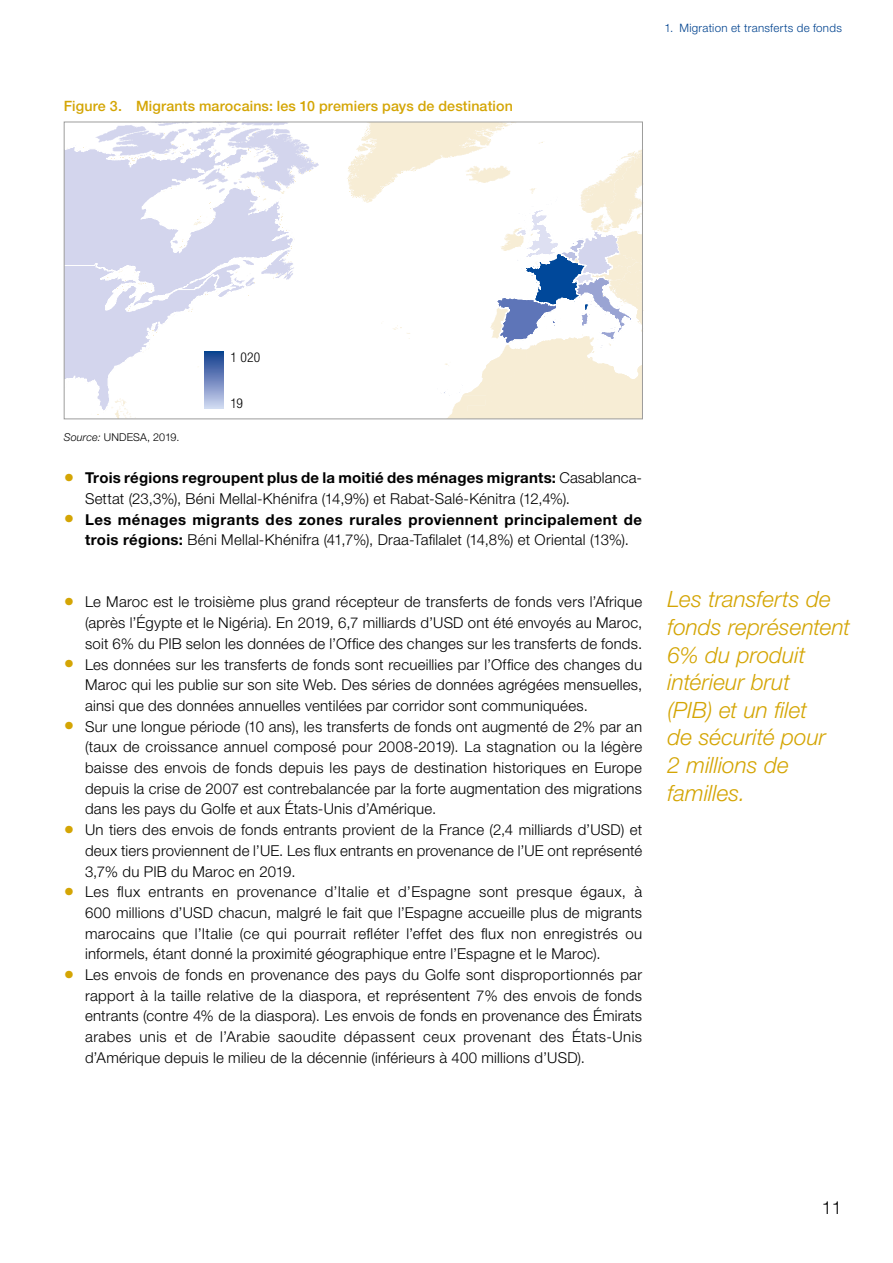
<style>
.page{position:relative;width:893px;height:1263px;background:#fff}
.page>*{position:absolute;margin:0;border:0;box-sizing:border-box;transform-origin:0 0}
.t1{font:italic 300 22.5px/27.6px "Helvetica Neue LT Std";color:#d4a504}
.t2{font:300 18px "Helvetica Neue LT Std";color:#000}
.t3{font:300 15px/20.7px "Helvetica Neue LT Std";letter-spacing:.015em;color:#000;text-align:justify}
.t4{font:700 15px/20.7px "Helvetica Neue LT Std";letter-spacing:.03em;color:#000;text-align:center}
.t5{font:500 14.25px "Helvetica Neue LT Std";letter-spacing:.01em;color:#d4a504}
.t6{font:300 condensed 13.5px "Helvetica Neue LT Std";color:#000}
.t7{font:300 11.55px "Helvetica Neue LT Std";letter-spacing:.025em;color:#01438f}
.t8{font:300 10.8px "Helvetica Neue LT Std";letter-spacing:.005em;color:#000}
.s1{font-style:italic}
.s2{font-weight:800;font-size:21px;color:#d4a504}
.s3{font-weight:700}
.s4{font-weight:300}
</style>
<div class="page">
<svg style="left:66px;top:124px;width:253px;height:293px"></svg>
<svg style="left:347px;top:124px;width:294px;height:293px"></svg>
<div style="left:64px;top:122px;width:579px;height:297px;border:1px solid #9d9d9c"></div>
<div style="left:204px;top:351px;width:20px;height:57px;background:linear-gradient(to bottom,#0e3b8c,#d0d5f1)"></div>
<p class="t5" style="left:64px;top:97px;width:451px">Figure 3. Migrants marocains: les 10 premiers pays de destination</p>
<p class="t7" style="left:664px;top:20px;width:179px">1. Migration et transferts de fonds</p>
<p class="t6" style="left:231px;top:350px;width:31px">1 020</p>
<p class="t6" style="left:231px;top:396px;width:14px">19</p>
<p class="t8" style="left:64px;top:431px;width:117px"><span class="s1">Source:</span> UNDESA, 2019.</p>
<p class="t3" style="left:85px;top:467px;width:559px;text-indent:-21px"><span class="s2">•</span> <span class="s3">Trois régions regroupent plus de la moitié des ménages migrants:</span> Casablanca-<br>Settat (23,3%), Béni Mellal-Khénifra (14,9%) et Rabat-Salé-Kénitra (12,4%).</p>
<p class="t4" style="left:64px;top:509px;width:580px"><span class="s2">•</span> Les ménages migrants des zones rurales proviennent principalement de trois régions: <span class="s4">Béni Mellal-Khénifra (41,7%), Draa-Tafilalet (14,8%) et Oriental (13%).</span></p>
<p class="t3" style="left:85px;top:591px;width:559px;text-indent:-21px"><span class="s2">•</span> Le Maroc est le troisième plus grand récepteur de transferts de fonds vers l’Afrique (après l’Égypte et le Nigéria). En 2019, 6,7 milliards d’USD ont été envoyés au Maroc, soit 6% du PIB selon les données de l’Office des changes sur les transferts de fonds.</p>
<p class="t3" style="left:85px;top:653px;width:559px;text-indent:-21px"><span class="s2">•</span> Les données sur les transferts de fonds sont recueillies par l’Office des changes du Maroc qui les publie sur son site Web. Des séries de données agrégées mensuelles, ainsi que des données annuelles ventilées par corridor sont communiquées.</p>
<p class="t3" style="left:85px;top:716px;width:559px;text-indent:-21px"><span class="s2">•</span> Sur une longue période (10 ans), les transferts de fonds ont augmenté de 2% par an (taux de croissance annuel composé pour 2008-2019). La stagnation ou la légère baisse des envois de fonds depuis les pays de destination historiques en Europe depuis la crise de 2007 est contrebalancée par la forte augmentation des migrations dans les pays du Golfe et aux États-Unis d’Amérique.</p>
<p class="t3" style="left:85px;top:819px;width:559px;text-indent:-21px"><span class="s2">•</span> Un tiers des envois de fonds entrants provient de la France (2,4 milliards d’USD) et deux tiers proviennent de l’UE. Les flux entrants en provenance de l’UE ont représenté 3,7% du PIB du Maroc en 2019.</p>
<p class="t3" style="left:85px;top:881px;width:559px;text-indent:-21px"><span class="s2">•</span> Les flux entrants en provenance d’Italie et d’Espagne sont presque égaux, à 600 millions d’USD chacun, malgré le fait que l’Espagne accueille plus de migrants marocains que l’Italie (ce qui pourrait refléter l’effet des flux non enregistrés ou informels, étant donné la proximité géographique entre l’Espagne et le Maroc).</p>
<p class="t3" style="left:85px;top:964px;width:559px;text-indent:-21px"><span class="s2">•</span> Les envois de fonds en provenance des pays du Golfe sont disproportionnés par rapport à la taille relative de la diaspora, et représentent 7% des envois de fonds entrants (contre 4% de la diaspora). Les envois de fonds en provenance des Émirats arabes unis et de l’Arabie saoudite dépassent ceux provenant des États-Unis d’Amérique depuis le milieu de la décennie (inférieurs à 400 millions d’USD).</p>
<h1 class="t1" style="left:668px;top:585px;width:184px">Les transferts de fonds représentent<br>6% du produit intérieur brut<br>(PIB) et un filet<br>de sécurité pour<br>2 millions de familles.</h1>
<p class="t2" style="left:822px;top:1196px;width:22px">11</p>
</div>
